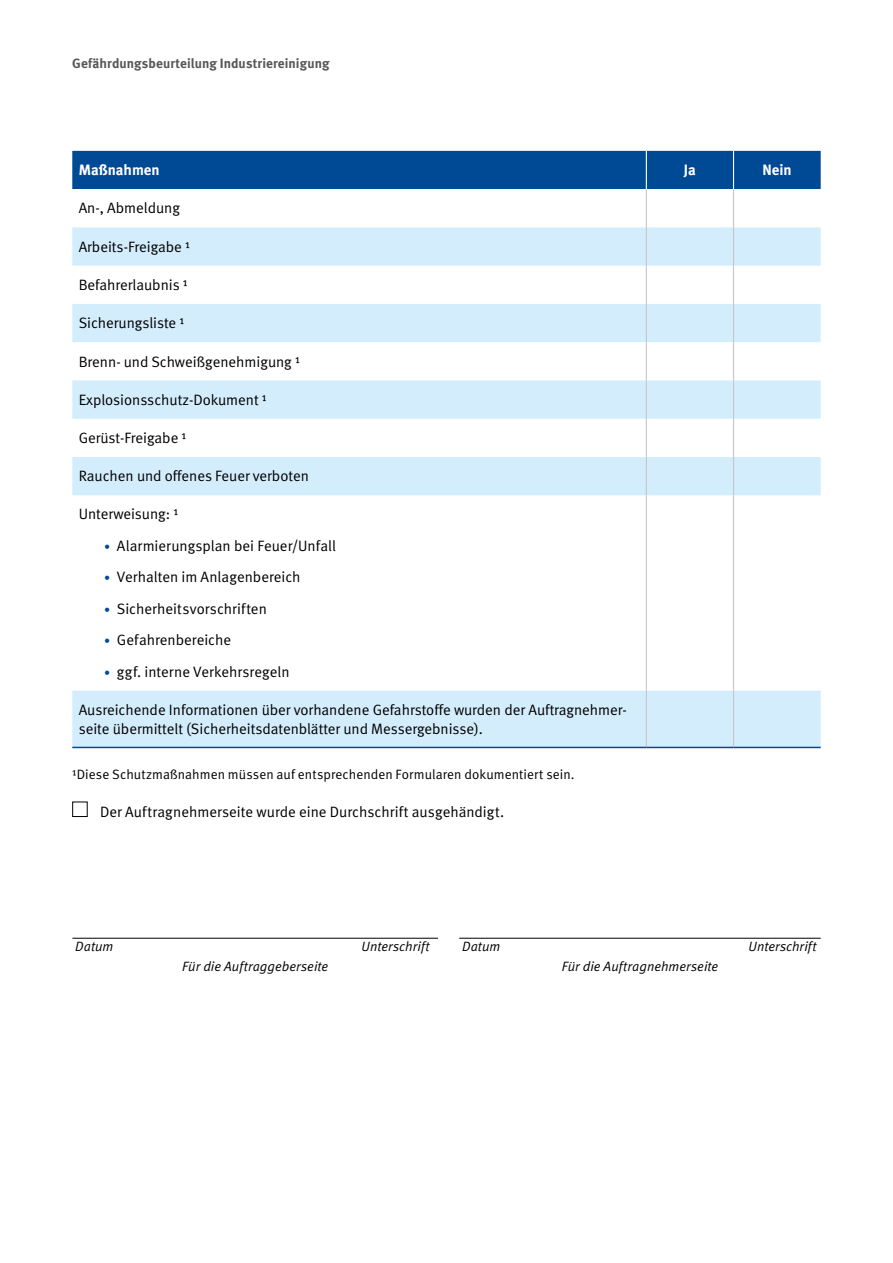
<style>
.page{position:relative;width:893px;height:1263px;background:#fff}
.page>*{position:absolute;margin:0;border:0;box-sizing:border-box;transform-origin:0 0}
.p_Checklistenkörper{font:15px/19.2px "DGUV Meta";color:#000}
.p_Fliess{font:15px "DGUV Meta";color:#000}
.p_Checklistenkopf{font:700 15px "DGUV Meta";color:#fff}
.t1{font:13.5px "DGUV Meta";letter-spacing:.005em;color:#000}
.p_Unterschriftenblock{font:italic 13.5px "DGUV Meta";letter-spacing:.005em;color:#000}
.p_Kopfzeile{font:700 13.5px "DGUV Meta";letter-spacing:.005em;color:#575756}
.p_Datum_Unterschrift{font:italic 13.5px "DGUV Meta";letter-spacing:.005em;color:#000}
.s1{font-size:12px;color:#004994}
</style>
<div class="page">
<div style="left:72px;top:151px;width:749px;height:38px;background:#004994"></div>
<svg style="left:72px;top:227px;width:749px;height:520px"></svg>
<hr style="left:646px;top:189px;width:1px;height:38px;background:#c6c6c6">
<hr style="left:733px;top:189px;width:1px;height:38px;background:#c6c6c6">
<hr style="left:646px;top:227px;width:1px;height:39px;background:#c6c6c6">
<hr style="left:733px;top:227px;width:1px;height:39px;background:#c6c6c6">
<hr style="left:646px;top:266px;width:1px;height:38px;background:#c6c6c6">
<hr style="left:733px;top:266px;width:1px;height:38px;background:#c6c6c6">
<hr style="left:646px;top:304px;width:1px;height:38px;background:#c6c6c6">
<hr style="left:733px;top:304px;width:1px;height:38px;background:#c6c6c6">
<hr style="left:646px;top:342px;width:1px;height:38px;background:#c6c6c6">
<hr style="left:733px;top:342px;width:1px;height:38px;background:#c6c6c6">
<hr style="left:646px;top:380px;width:1px;height:39px;background:#c6c6c6">
<hr style="left:733px;top:380px;width:1px;height:39px;background:#c6c6c6">
<hr style="left:646px;top:419px;width:1px;height:38px;background:#c6c6c6">
<hr style="left:733px;top:419px;width:1px;height:38px;background:#c6c6c6">
<hr style="left:646px;top:457px;width:1px;height:38px;background:#c6c6c6">
<hr style="left:733px;top:457px;width:1px;height:38px;background:#c6c6c6">
<hr style="left:733px;top:495px;width:1px;height:195px;background:#c6c6c6">
<hr style="left:646px;top:690px;width:1px;height:57px;background:#c6c6c6">
<hr style="left:733px;top:690px;width:1px;height:57px;background:#c6c6c6">
<hr style="left:646px;top:151px;width:1px;height:38px;background:#fff">
<hr style="left:733px;top:151px;width:1px;height:38px;background:#fff">
<hr style="left:646px;top:495px;width:1px;height:195px;background:#c6c6c6">
<hr style="left:72px;top:747px;width:574px;height:1px;background:#004994">
<hr style="left:646px;top:747px;width:87px;height:1px;background:#004994">
<hr style="left:733px;top:747px;width:88px;height:1px;background:#004994">
<hr style="left:72px;top:938px;width:366px;height:1px;background:#000">
<hr style="left:459px;top:938px;width:362px;height:1px;background:#000">
<div style="left:72px;top:801px;width:16px;height:16px;border:1px solid #000"></div>
<p class="p_Kopfzeile" style="left:72px;top:55px;width:259px">Gefährdungsbeurteilung Industriereinigung</p>
<p class="p_Checklistenkopf" style="left:79px;top:161px;width:83px">Maßnahmen</p>
<p class="p_Checklistenkopf" style="left:684px;top:161px;width:14px">Ja</p>
<p class="p_Checklistenkopf" style="left:762px;top:161px;width:31px">Nein</p>
<p class="p_Checklistenkörper" style="left:79px;top:199px;width:103px">An-, Abmeldung</p>
<p class="p_Checklistenkörper" style="left:79px;top:237px;width:113px">Arbeits-Freigabe ¹</p>
<p class="p_Checklistenkörper" style="left:79px;top:276px;width:110px">Befahrerlaubnis ¹</p>
<p class="p_Checklistenkörper" style="left:79px;top:314px;width:107px">Sicherungsliste ¹</p>
<p class="p_Checklistenkörper" style="left:79px;top:352px;width:223px">Brenn- und Schweißgenehmigung ¹</p>
<p class="p_Checklistenkörper" style="left:79px;top:390px;width:189px">Explosionsschutz-Dokument ¹</p>
<p class="p_Checklistenkörper" style="left:79px;top:429px;width:109px">Gerüst-Freigabe ¹</p>
<p class="p_Checklistenkörper" style="left:79px;top:467px;width:232px">Rauchen und offenes Feuer verboten</p>
<p class="p_Checklistenkörper" style="left:79px;top:505px;width:101px">Unterweisung: ¹</p>
<p class="p_Checklistenkörper" style="left:104px;top:536px;width:233px"><span class="s1">•</span> Alarmierungsplan bei Feuer/Unfall</p>
<p class="p_Checklistenkörper" style="left:104px;top:568px;width:198px"><span class="s1">•</span> Verhalten im Anlagenbereich</p>
<p class="p_Checklistenkörper" style="left:104px;top:599px;width:164px"><span class="s1">•</span> Sicherheitsvorschriften</p>
<p class="p_Checklistenkörper" style="left:104px;top:631px;width:128px"><span class="s1">•</span> Gefahrenbereiche</p>
<p class="p_Checklistenkörper" style="left:104px;top:662px;width:187px"><span class="s1">•</span> ggf. interne Verkehrsregeln</p>
<p class="p_Checklistenkörper" style="left:79px;top:700px;width:550px">Ausreichende Informationen über vorhandene Gefahrstoffe wurden der Auftragnehmer&shy;seite übermittelt (Sicherheitsdatenblätter und Messergebnisse).</p>
<p class="t1" style="left:72px;top:766px;width:504px">¹Diese Schutzmaßnahmen müssen auf entsprechenden Formularen dokumentiert sein.</p>
<p class="p_Fliess" style="left:100px;top:803px;width:406px">Der Auftragnehmerseite wurde eine Durchschrift ausgehändigt.</p>
<p class="p_Datum_Unterschrift" style="left:75px;top:939px;width:40px">Datum</p>
<p class="p_Datum_Unterschrift" style="left:362px;top:939px;width:69px">Unterschrift</p>
<p class="p_Unterschriftenblock" style="left:182px;top:958px;width:147px">Für die Auftraggeberseite</p>
<p class="p_Datum_Unterschrift" style="left:462px;top:939px;width:40px">Datum</p>
<p class="p_Datum_Unterschrift" style="left:748px;top:939px;width:69px">Unterschrift</p>
<p class="p_Unterschriftenblock" style="left:562px;top:958px;width:158px">Für die Auftragnehmerseite</p>
</div>
